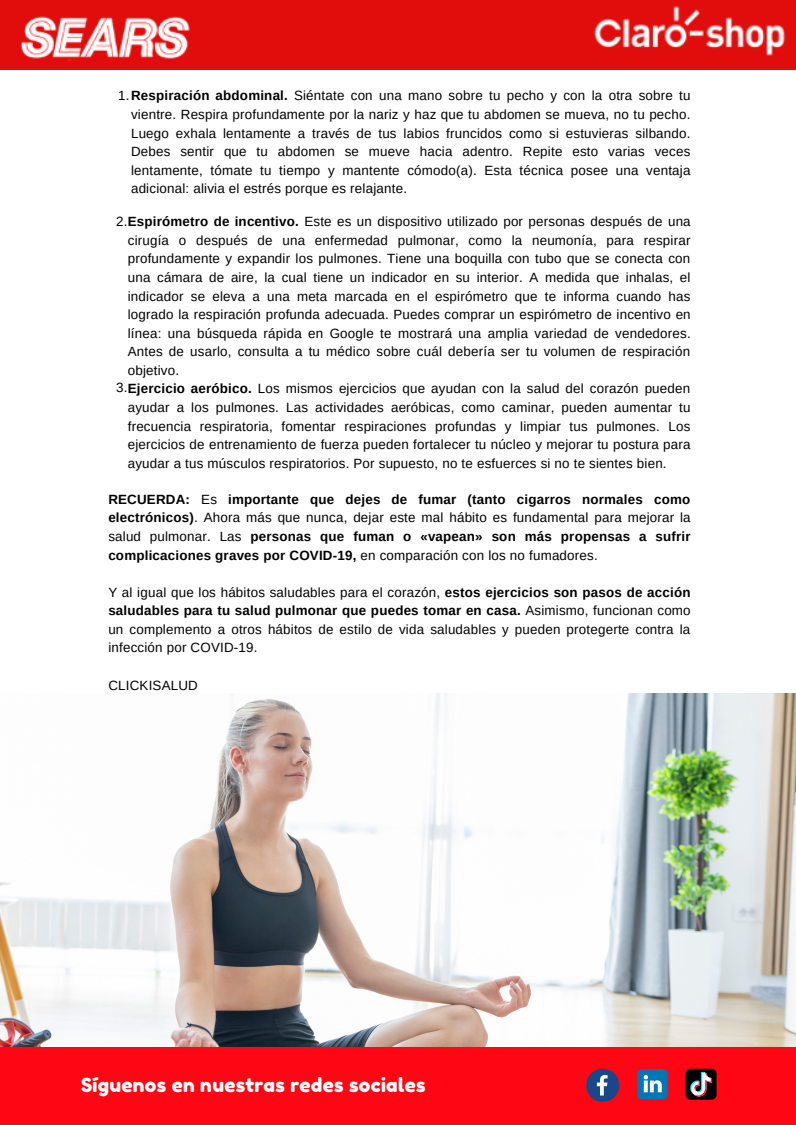
<style>
.page{position:relative;width:796px;height:1125px;background:#fff}
.page>*{position:absolute;margin:0;border:0;box-sizing:border-box;transform-origin:0 0}
.t1{font:19.35px "Fredoka One";letter-spacing:.015em;color:#fff}
.t2{font:13.35px/18.6px "Arimo";letter-spacing:.015em;color:#000;text-align:justify}
.t3{font:700 13.35px/18.6px "Arimo";letter-spacing:.015em;color:#000;text-align:justify}
.s1{font-weight:700}
.s2{font-weight:400}
</style>
<div class="page">
<img style="left:0;top:0;width:795px;height:70px">
<div style="left:0;top:1046px;width:795px;height:79px;background:#ff0615"></div>
<svg style="left:586px;top:1069px;width:33px;height:33px"></svg>
<svg style="left:637px;top:1069px;width:30px;height:30px"></svg>
<svg style="left:685px;top:1069px;width:31px;height:31px"></svg>
<img style="left:0;top:694px;width:795px;height:352px">
<p class="t2" style="left:131px;top:86px;width:561px;text-indent:-13px">1.<span class="s1">Respiración abdominal.</span> Siéntate con una mano sobre tu pecho y con la otra sobre tu vientre. Respira profundamente por la nariz y haz que tu abdomen se mueva, no tu pecho.<br>Luego exhala lentamente a través de tus labios fruncidos como si estuvieras silbando.<br>Debes sentir que tu abdomen se mueve hacia adentro. Repite esto varias veces lentamente, tómate tu tiempo y mantente cómodo(a). Esta técnica posee una ventaja adicional: alivia el estrés porque es relajante.</p>
<p class="t2" style="left:128px;top:212px;width:564px;text-indent:-12px">2.<span class="s1">Espirómetro de incentivo.</span> Este es un dispositivo utilizado por personas después de una cirugía o después de una enfermedad pulmonar, como la neumonía, para respirar profundamente y expandir los pulmones. Tiene una boquilla con tubo que se conecta con una cámara de aire, la cual tiene un indicador en su interior. A medida que inhalas, el indicador se eleva a una meta marcada en el espirómetro que te informa cuando has logrado la respiración profunda adecuada. Puedes comprar un espirómetro de incentivo en línea: una búsqueda rápida en Google te mostrará una amplia variedad de vendedores.<br>Antes de usarlo, consulta a tu médico sobre cuál debería ser tu volumen de respiración objetivo.</p>
<p class="t2" style="left:128px;top:379px;width:564px"><span class="s1">Ejercicio aeróbico.</span> Los mismos ejercicios que ayudan con la salud del corazón pueden ayudar a los pulmones. Las actividades aeróbicas, como caminar, pueden aumentar tu frecuencia respiratoria, fomentar respiraciones profundas y limpiar tus pulmones. Los ejercicios de entrenamiento de fuerza pueden fortalecer tu núcleo y mejorar tu postura para ayudar a tus músculos respiratorios. Por supuesto, no te esfuerces si no te sientes bien.</p>
<p class="t3" style="left:108px;top:490px;width:583px">RECUERDA: <span class="s2">Es</span> importante que dejes de fumar (tanto cigarros normales como electrónicos)<span class="s2">. Ahora más que nunca, dejar este mal hábito es fundamental para mejorar la salud pulmonar. Las</span> personas que fuman o «vapean» son más propensas a sufrir complicaciones graves por COVID-19, <span class="s2">en comparación con los no fumadores.</span></p>
<p class="t2" style="left:108px;top:583px;width:583px">Y al igual que los hábitos saludables para el corazón, <span class="s1">estos ejercicios son pasos de acción saludables para tu salud pulmonar que puedes tomar en casa.</span> Asimismo, funcionan como un complemento a otros hábitos de estilo de vida saludables y pueden protegerte contra la infección por COVID-19.</p>
<p class="t2" style="left:108px;top:676px;width:91px">CLICKISALUD</p>
<p class="t2" style="left:116px;top:378px;width:13px">3.</p>
<p class="t1" style="left:81px;top:1073px;width:346px">Síguenos en nuestras redes sociales</p>
</div>
